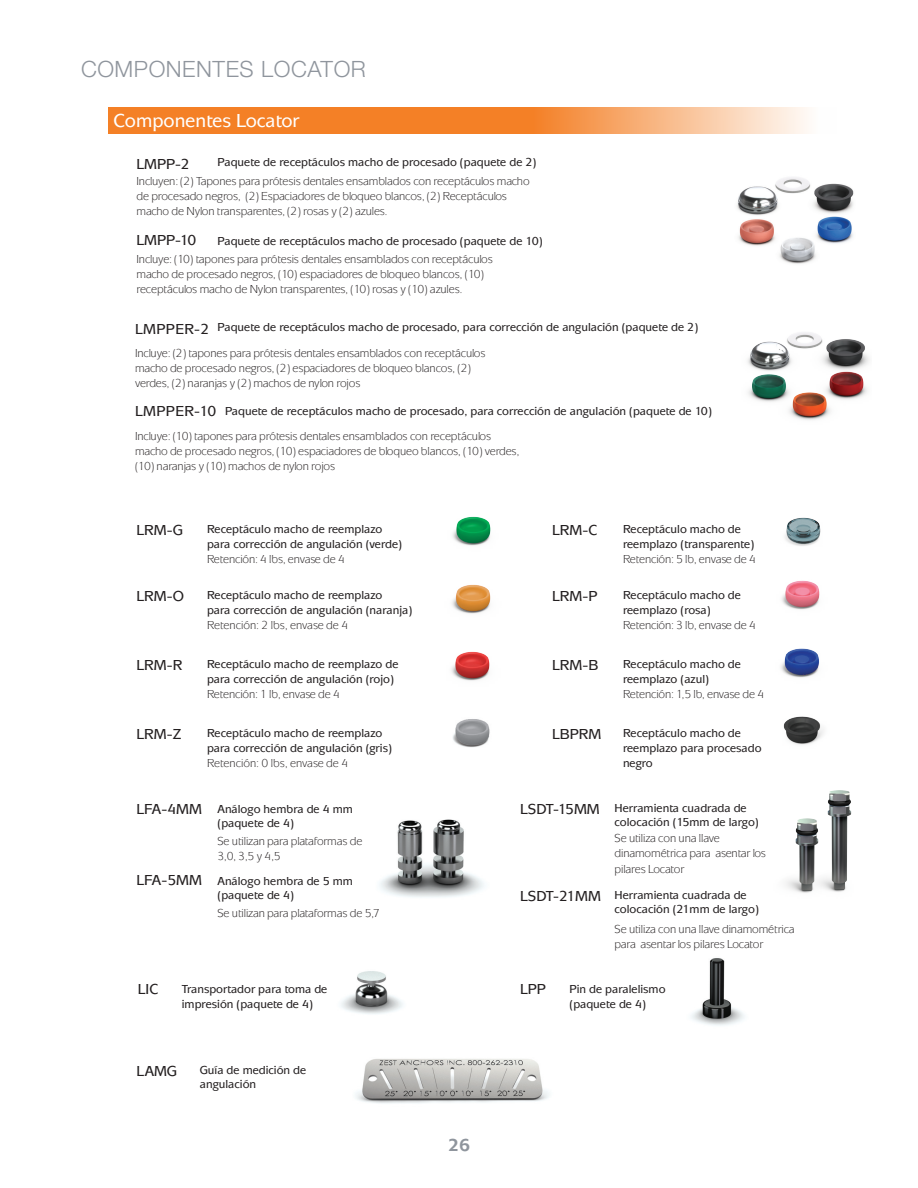
<style>
.page{position:relative;width:918px;height:1188px;background:#fff}
.page>*{position:absolute;margin:0;border:0;box-sizing:border-box;transform-origin:0 0}
.t1{font:300 22.5px "Helvetica Neue LT Pro";letter-spacing:.025em;color:#8f959d}
.t2{font:500 19.5px "Mixage ITC Std";color:#fff}
.t3{font:700 18px "Mixage ITC Std";color:#8f959d}
.t4{font:500 15px "Mixage ITC";color:#231f20}
.t5{font:500 15px "Mixage ITC Std";letter-spacing:.025em;color:#231f20}
.sequence_paragraph{font:12px/15px "Mixage ITC Std";letter-spacing:-.01em;color:#231f20}
.t6{font:500 12px/14.4px "Mixage ITC";color:#231f20}
.s1{font-family:"Mixage ITC Std"}
</style>
<div class="page">
<svg style="left:108px;top:108px;width:700px;height:26px;background:#f5974e"></svg>
<img style="left:691px;top:958px;width:54px;height:68px">
<img style="left:355px;top:1059px;width:194px;height:45px">
<img style="left:782px;top:580px;width:38px;height:30px">
<img style="left:451px;top:651px;width:39px;height:30px">
<img style="left:783px;top:716px;width:41px;height:29px">
<img style="left:781px;top:648px;width:38px;height:30px">
<img style="left:785px;top:517px;width:36px;height:29px">
<img style="left:452px;top:516px;width:39px;height:30px">
<img style="left:452px;top:584px;width:39px;height:30px">
<img style="left:453px;top:719px;width:37px;height:29px">
<img style="left:341px;top:971px;width:62px;height:43px">
<img style="left:379px;top:819px;width:106px;height:78px">
<img style="left:785px;top:818px;width:18px;height:75px">
<img style="left:803px;top:791px;width:49px;height:102px">
<img style="left:737px;top:177px;width:117px;height:87px">
<img style="left:747px;top:332px;width:122px;height:88px">
<p class="t1" style="left:81px;top:56px;width:286px">COMPONENTES LOCATOR</p>
<h2 class="t2" style="left:113px;top:109px;width:188px">Componentes Locator</h2>
<p class="t4" style="left:136px;top:155px;width:55px">LMPP-2</p>
<p class="t6" style="left:218px;top:155px;width:321px">Paquete de receptáculos macho de procesado (paquete de 2)</p>
<p class="sequence_paragraph" style="left:136px;top:174px;width:395px">Incluyen: (2) Tapones para prótesis dentales ensamblados con receptáculos macho de procesado negros, (2) Espaciadores de bloqueo blancos, (2) Receptáculos macho de Nylon transparentes, (2) rosas y (2) azules.</p>
<p class="t4" style="left:136px;top:232px;width:61px">LMPP-10</p>
<p class="t6" style="left:218px;top:233px;width:327px">Paquete de receptáculos macho de procesado (paquete de 10)</p>
<p class="sequence_paragraph" style="left:136px;top:252px;width:358px">Incluye: (10) tapones para prótesis dentales ensamblados con receptáculos macho de procesado negros, (10) espaciadores de bloqueo blancos, (10) receptáculos macho de Nylon transparentes, (10) rosas y (10) azules.</p>
<p class="t5" style="left:135px;top:320px;width:76px">LMPPER-2</p>
<p class="t6" style="left:218px;top:320px;width:482px">Paquete de receptáculos macho de procesado<span class="s1">, para corrección de angulación (</span>paquete de 2<span class="s1">)</span></p>
<p class="sequence_paragraph" style="left:135px;top:346px;width:352px">Incluye: (2) tapones para prótesis dentales ensamblados con receptáculos macho de procesado negros, (2) espaciadores de bloqueo blancos, (2) verdes, (2) naranjas y (2) machos de nylon rojos</p>
<p class="t5" style="left:135px;top:403px;width:83px">LMPPER-10</p>
<p class="t6" style="left:225px;top:404px;width:488px">Paquete de receptáculos macho de procesado<span class="s1">, para corrección de angulación (</span>paquete de 10<span class="s1">)</span></p>
<p class="sequence_paragraph" style="left:135px;top:428px;width:386px">Incluye: (10) tapones para prótesis dentales ensamblados con receptáculos macho de procesado negros, (10) espaciadores de bloqueo blancos, (10) verdes, (10) naranjas y (10) machos de nylon rojos</p>
<p class="t4" style="left:136px;top:521px;width:48px">LRM-G</p>
<p class="t6" style="left:207px;top:521px;width:177px">Receptáculo macho de reemplazo</p>
<p class="t6" style="left:207px;top:536px;width:197px">para corrección de angulación (verde)</p>
<p class="sequence_paragraph" style="left:207px;top:551px;width:140px">Retención: 4 lbs, envase de 4</p>
<p class="t4" style="left:552px;top:521px;width:47px">LRM-C</p>
<p class="t6" style="left:623px;top:521px;width:133px;line-height:15px">Receptáculo macho de reemplazo (transparente)</p>
<p class="sequence_paragraph" style="left:623px;top:551px;width:135px">Retención: 5 lb, envase de 4</p>
<p class="t4" style="left:136px;top:588px;width:49px">LRM-O</p>
<p class="t6" style="left:207px;top:588px;width:207px;line-height:15px">Receptáculo macho de reemplazo<br>para corrección de angulación (naranja)</p>
<p class="sequence_paragraph" style="left:207px;top:617px;width:143px">Retención: 2 lbs, envase de 4</p>
<p class="t4" style="left:552px;top:588px;width:47px">LRM-P</p>
<p class="t6" style="left:623px;top:588px;width:120px;line-height:15px">Receptáculo macho de reemplazo (rosa)</p>
<p class="sequence_paragraph" style="left:623px;top:618px;width:135px">Retención: 3 lb, envase de 4</p>
<p class="t4" style="left:136px;top:656px;width:47px">LRM-R</p>
<p class="t6" style="left:207px;top:656px;width:193px">Receptáculo macho de reemplazo de</p>
<p class="t6" style="left:207px;top:671px;width:189px">para corrección de angulación (rojo)</p>
<p class="sequence_paragraph" style="left:207px;top:686px;width:135px">Retención: 1 lb, envase de 4</p>
<p class="t4" style="left:552px;top:656px;width:48px">LRM-B</p>
<p class="t6" style="left:623px;top:656px;width:120px;line-height:15px">Receptáculo macho de reemplazo (azul)</p>
<p class="sequence_paragraph" style="left:623px;top:686px;width:143px">Retención: 1,5 lb, envase de 4</p>
<p class="t4" style="left:136px;top:726px;width:46px">LRM-Z</p>
<p class="t6" style="left:207px;top:726px;width:177px">Receptáculo macho de reemplazo</p>
<p class="t6" style="left:207px;top:741px;width:186px">para corrección de angulación (gris)</p>
<p class="sequence_paragraph" style="left:207px;top:756px;width:143px">Retención: 0 lbs, envase de 4</p>
<p class="t4" style="left:552px;top:726px;width:51px">LBPRM</p>
<p class="t6" style="left:623px;top:726px;width:140px;line-height:15px">Receptáculo macho de reemplazo para procesado negro</p>
<p class="t4" style="left:136px;top:800px;width:67px">LFA-4MM</p>
<p class="t6" style="left:218px;top:802px;width:137px">Análogo hembra de 4 mm (paquete de 4)</p>
<p class="t4" style="left:520px;top:800px;width:81px">LSDT-15MM</p>
<p class="sequence_paragraph" style="left:218px;top:833px;width:146px">Se utilizan para plataformas de<br>3,0, 3,5 y 4,5</p>
<p class="t4" style="left:136px;top:871px;width:67px">LFA-5MM</p>
<p class="t6" style="left:218px;top:874px;width:137px">Análogo hembra de 5 mm (paquete de 4)</p>
<p class="sequence_paragraph" style="left:218px;top:905px;width:164px">Se utilizan para plataformas de 5,7</p>
<p class="t4" style="left:520px;top:887px;width:82px">LSDT-21MM</p>
<p class="t6" style="left:615px;top:801px;width:146px">Herramienta cuadrada de colocación (15mm de largo)</p>
<p class="sequence_paragraph" style="left:615px;top:830px;width:153px">Se utiliza con una llave dinamométrica para asentar los</p>
<p class="sequence_paragraph" style="left:615px;top:862px;width:71px">pilares Locator</p>
<p class="t6" style="left:615px;top:888px;width:146px">Herramienta cuadrada de colocación (21mm de largo)</p>
<p class="sequence_paragraph" style="left:615px;top:922px;width:182px">Se utiliza con una llave dinamométrica para asentar los pilares Locator</p>
<p class="t4" style="left:138px;top:981px;width:22px">LIC</p>
<p class="t6" style="left:182px;top:982px;width:147px">Transportador para toma de impresión (paquete de 4)</p>
<p class="t4" style="left:136px;top:1062px;width:42px">LAMG</p>
<p class="t6" style="left:200px;top:1063px;width:108px">Guía de medición de angulación</p>
<h3 class="t3" style="left:448px;top:1135px;width:23px">26</h3>
<p class="t4" style="left:520px;top:981px;width:27px">LPP</p>
<p class="t6" style="left:570px;top:982px;width:98px">Pin de paralelismo (paquete de 4)</p>
</div>
